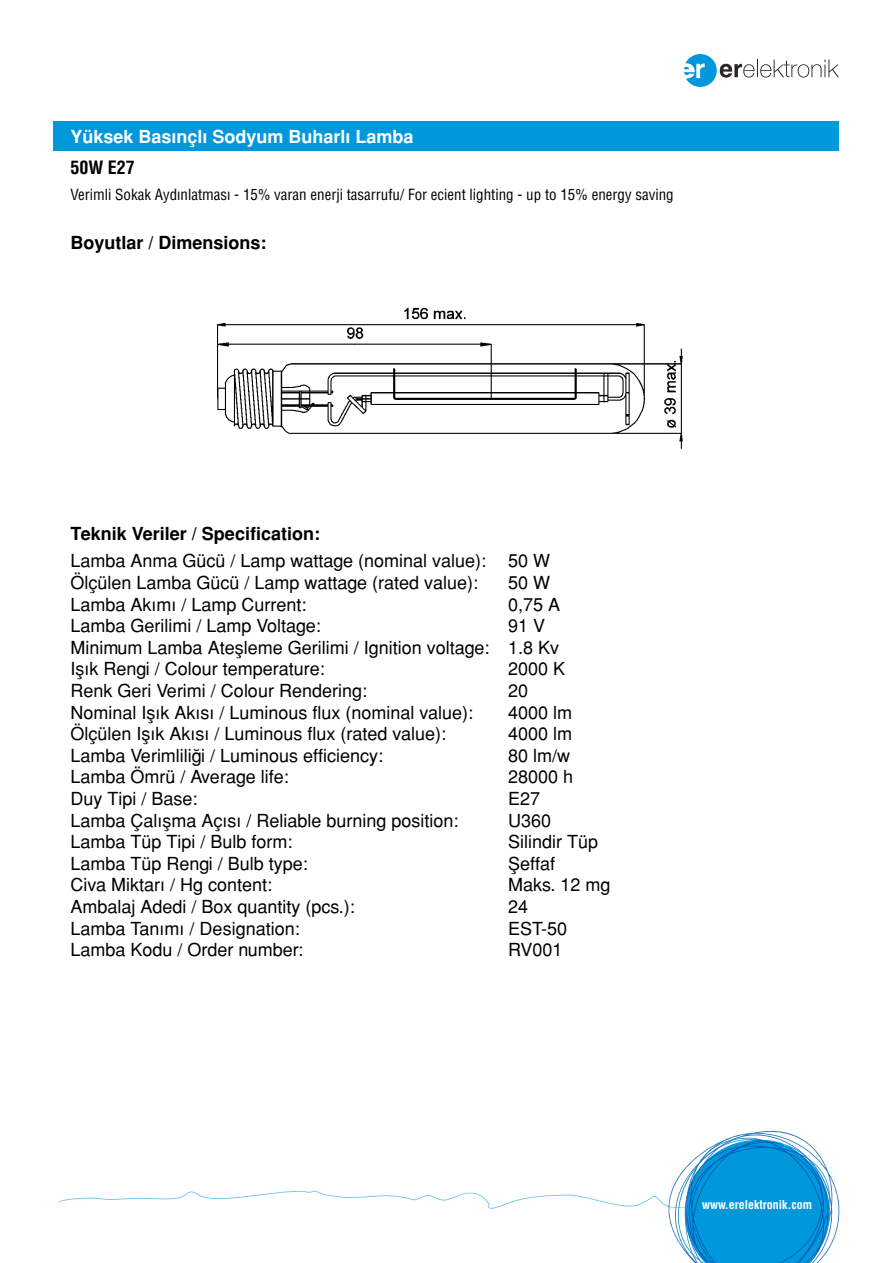
<style>
.page{position:relative;width:893px;height:1263px;background:#fff}
.page>*{position:absolute;margin:0;border:0;box-sizing:border-box;transform-origin:0 0}
.t1{font:18px/21.6px "Helvetica Normal Tr";color:#000}
.t2{font:700 18px "Helvetica Tr";color:#000}
.t3{font:700 18px "Helvetica Tr";color:#fff}
.t4{font:18px "Helvetica Cond Bold Tr";color:#000}
.t5{font:15px "Helvetica Cond Normal Tr";color:#000}
.t6{font:12px "Helvetica Cond Bold Tr";color:#fff}
</style>
<div class="page">
<svg style="left:58px;top:1130px;width:782px;height:133px"></svg>
<svg style="left:684px;top:54px;width:155px;height:33px"></svg>
<div style="left:54px;top:121px;width:393px;height:30px;background:#0098da"></div>
<div style="left:447px;top:121px;width:392px;height:30px;background:#0098da"></div>
<img style="left:217px;top:307px;width:466px;height:142px">
<p class="t3" style="left:70px;top:125px;width:345px">Yüksek Basınçlı Sodyum Buharlı Lamba</p>
<p class="t4" style="left:70px;top:156px;width:66px">50W E27</p>
<p class="t5" style="left:70px;top:185px;width:605px">Verimli Sokak Aydınlatması - 15% varan enerji tasarrufu/ For ecient lighting - up to 15% energy saving</p>
<p class="t2" style="left:70px;top:232px;width:198px">Boyutlar / Dimensions:</p>
<p class="t2" style="left:70px;top:522px;width:251px">Teknik Veriler / Specification:</p>
<p class="t1" style="left:70px;top:550px;width:421px">Lamba Anma Gücü / Lamp wattage (nominal value):<br>Ölçülen Lamba Gücü / Lamp wattage (rated value):<br>Lamba Akımı / Lamp Current:<br>Lamba Gerilimi / Lamp Voltage:<br>Minimum Lamba Ateşleme Gerilimi / Ignition voltage:<br>Işık Rengi / Colour temperature:<br>Renk Geri Verimi / Colour Rendering:<br>Nominal Işık Akısı / Luminous flux (nominal value):<br>Ölçülen Işık Akısı / Luminous flux (rated value):<br>Lamba Verimliliği / Luminous efficiency:<br>Lamba Ömrü / Average life:<br>Duy Tipi / Base:<br>Lamba Çalışma Açısı / Reliable burning position:<br>Lamba Tüp Tipi / Bulb form:<br>Lamba Tüp Rengi / Bulb type:<br>Civa Miktarı / Hg content:<br>Ambalaj Adedi / Box quantity (pcs.):<br>Lamba Tanımı / Designation:<br>Lamba Kodu / Order number:</p>
<p class="t1" style="left:508px;top:550px;width:104px">50 W<br>50 W<br>0,75 A<br>91 V<br>1.8 Kv<br>2000 K<br>20<br>4000 lm<br>4000 lm<br>80 lm/w<br>28000 h<br>E27<br>U360<br>Silindir Tüp<br>Şeffaf<br>Maks. 12 mg<br>24<br>EST-50<br>RV001</p>
<p class="t6" style="left:702px;top:1197px;width:112px">www.erelektronik.com</p>
</div>
